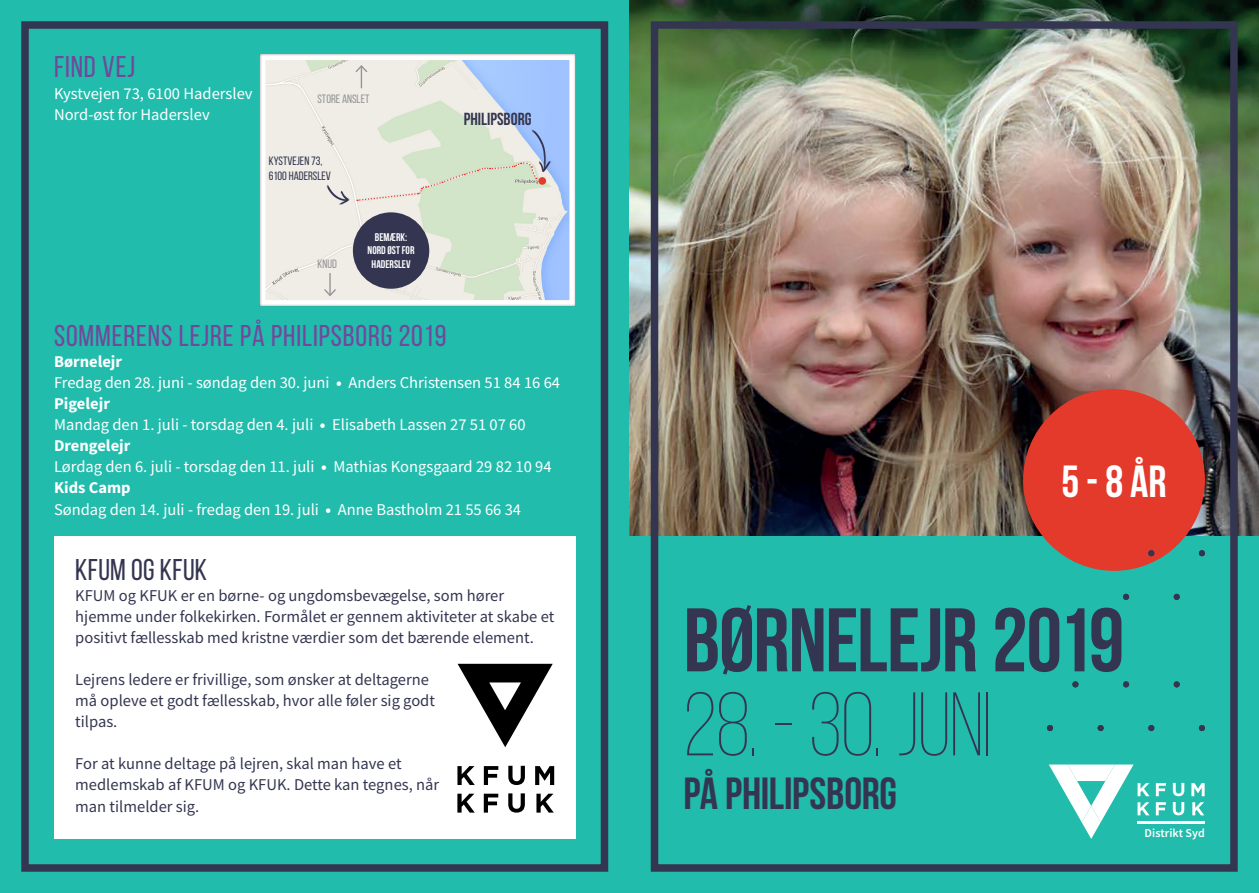
<style>
.page{position:relative;width:1259px;height:893px;background:#22bcac}
.page>*{position:absolute;margin:0;border:0;box-sizing:border-box;transform-origin:0 0}
.t1{font:700 90px "Bebas Neue";letter-spacing:-.015em;color:#343651}
.t2{font:300 90px "Bebas Neue";letter-spacing:-.01em;color:#343651}
.t3{font:700 45px "Bebas Neue";letter-spacing:-.005em;color:#343651}
.t4{font:700 45px "Bebas Neue";color:#fff}
.t5{font:30px "Bebas Neue";letter-spacing:.03em;color:#73479c}
.t6{font:30px "Bebas Neue";letter-spacing:.01em;color:#343651}
.t7{font:700 17.55px "Bebas Neue";color:#343651}
.t8{font:16.5px/21px "Source Sans Pro";color:#343651}
.t9{font:16.5px/21px "Source Sans Pro";color:#fff}
.t10{font:700 16.5px "Source Sans Pro";color:#fff}
.t11{font:12.15px "Bebas Neue";color:#343651}
.t12{font:12.15px "Bebas Neue";color:#939598}
.t13{font:600 12px "Source Sans Pro";color:#fff}
.t14{font:700 11.1px/13.4px "Bebas Neue";color:#fff;text-align:center}
.s1{font-weight:700}
</style>
<div class="page">
<img style="left:629px;top:0;width:630px;height:536px">
<div style="left:651px;top:21px;width:586px;height:851px;border:8px solid #343651"></div>
<div style="left:1023px;top:389px;width:182px;height:182px;background:#e43a2b;border-radius:50%"></div>
<svg style="left:1173px;top:594px;width:6px;height:6px"></svg>
<svg style="left:1199px;top:550px;width:6px;height:6px"></svg>
<svg style="left:1199px;top:725px;width:6px;height:6px"></svg>
<svg style="left:1173px;top:681px;width:6px;height:6px"></svg>
<svg style="left:1123px;top:594px;width:6px;height:6px"></svg>
<svg style="left:1148px;top:550px;width:6px;height:6px"></svg>
<svg style="left:1148px;top:725px;width:6px;height:6px"></svg>
<svg style="left:1123px;top:681px;width:6px;height:6px"></svg>
<svg style="left:1097px;top:725px;width:6px;height:6px"></svg>
<svg style="left:1072px;top:681px;width:6px;height:6px"></svg>
<svg style="left:1047px;top:725px;width:6px;height:6px"></svg>
<svg style="left:1155px;top:802px;width:11px;height:13px"></svg>
<svg style="left:1172px;top:802px;width:12px;height:13px"></svg>
<svg style="left:1049px;top:764px;width:100px;height:75px"></svg>
<svg style="left:1192px;top:802px;width:12px;height:13px"></svg>
<svg style="left:1155px;top:783px;width:11px;height:13px"></svg>
<svg style="left:1172px;top:783px;width:12px;height:13px"></svg>
<svg style="left:1191px;top:783px;width:13px;height:13px"></svg>
<hr style="left:1137px;top:821px;width:68px;height:3px;background:#fff">
<div style="left:21px;top:21px;width:587px;height:851px;border:8px solid #343651"></div>
<div style="left:54px;top:536px;width:521px;height:303px;background:#fff"></div>
<svg style="left:457px;top:794px;width:18px;height:19px"></svg>
<svg style="left:484px;top:794px;width:14px;height:19px"></svg>
<svg style="left:508px;top:793px;width:17px;height:20px"></svg>
<svg style="left:457px;top:766px;width:18px;height:19px"></svg>
<svg style="left:536px;top:794px;width:18px;height:19px"></svg>
<svg style="left:484px;top:766px;width:14px;height:19px"></svg>
<svg style="left:508px;top:766px;width:17px;height:19px"></svg>
<svg style="left:535px;top:766px;width:19px;height:19px"></svg>
<svg style="left:457px;top:664px;width:96px;height:83px"></svg>
<div style="left:259px;top:53px;width:317px;height:253px;background:#231f20;opacity:.77"></div>
<svg style="left:357px;top:130px;width:194px;height:72px;background:#dae2d4"></svg>
<svg style="left:327px;top:185px;width:23px;height:20px"></svg>
<svg style="left:354px;top:64px;width:15px;height:24px"></svg>
<hr style="left:329px;top:273px;width:2px;height:22px;background:#939598">
<svg style="left:323px;top:287px;width:14px;height:10px"></svg>
<div style="left:353px;top:212px;width:76px;height:77px;background:#343651;border-radius:50%"></div>
<p class="t5" style="left:54px;top:50px;width:83px">FIND VEJ</p>
<p class="t9" style="left:54px;top:83px;width:200px">Kystvejen 73, 6100 Haderslev<br>Nord-øst for Haderslev</p>
<p class="t12" style="left:317px;top:92px;width:53px">STORE ANSLET</p>
<p class="t11" style="left:269px;top:155px;width:55px">KYSTVEJEN 73,</p>
<p class="t11" style="left:269px;top:169px;width:64px">6100 HADERSLEV</p>
<p class="t12" style="left:317px;top:257px;width:21px">KNUD</p>
<p class="t14" style="left:375px;top:230px;width:34px">BEMÆRK:</p>
<p class="t14" style="left:368px;top:244px;width:48px">NORD ØST FOR<br>HADERSLEV</p>
<p class="t7" style="left:464px;top:110px;width:69px">PHILIPSBORG</p>
<p class="t5" style="left:54px;top:319px;width:394px">SOMMERENS LEJRE PÅ PHILIPSBORG 2019</p>
<p class="t10" style="left:54px;top:350px;width:70px">Børnelejr</p>
<p class="t9" style="left:54px;top:372px;width:507px">Fredag den 28. juni - søndag den 30. juni <span class="s1">•</span> Anders Christensen 51 84 16 64</p>
<p class="t10" style="left:54px;top:392px;width:57px">Pigelejr</p>
<p class="t9" style="left:54px;top:414px;width:473px">Mandag den 1. juli - torsdag den 4. juli <span class="s1">•</span> Elisabeth Lassen 27 51 07 60</p>
<p class="t10" style="left:54px;top:434px;width:78px">Drengelejr</p>
<p class="t9" style="left:54px;top:456px;width:499px">Lørdag den 6. juli - torsdag den 11. juli <span class="s1">•</span> Mathias Kongsgaard 29 82 10 94</p>
<p class="t10" style="left:54px;top:476px;width:78px">Kids Camp</p>
<p class="t9" style="left:54px;top:499px;width:469px">Søndag den 14. juli - fredag den 19. juli <span class="s1">•</span> Anne Bastholm 21 55 66 34</p>
<p class="t6" style="left:75px;top:553px;width:133px">KFUM OG KFUK</p>
<p class="t8" style="left:75px;top:585px;width:480px">KFUM og KFUK er en børne- og ungdomsbevægelse, som hører hjemme under folkekirken. Formålet er gennem aktiviteter at skabe et positivt fællesskab med kristne værdier som det bærende element.</p>
<p class="t8" style="left:75px;top:669px;width:361px">Lejrens ledere er frivillige, som ønsker at deltagerne må opleve et godt fællesskab, hvor alle føler sig godt tilpas.</p>
<p class="t8" style="left:75px;top:753px;width:365px">For at kunne deltage på lejren, skal man have et medlemskab af KFUM og KFUK. Dette kan tegnes, når</p>
<p class="t8" style="left:75px;top:796px;width:125px">man tilmelder sig.</p>
<p class="t4" style="left:1061px;top:457px;width:107px">5 - 8 ÅR</p>
<p class="t1" style="left:683px;top:591px;width:442px">BØRNELEJR 2019</p>
<p class="t2" style="left:683px;top:677px;width:310px">28. - 30. juni</p>
<p class="t3" style="left:683px;top:769px;width:215px">PÅ PHILIPSBORG</p>
<p class="t13" style="left:1144px;top:825px;width:62px">Distrikt Syd</p>
</div>
